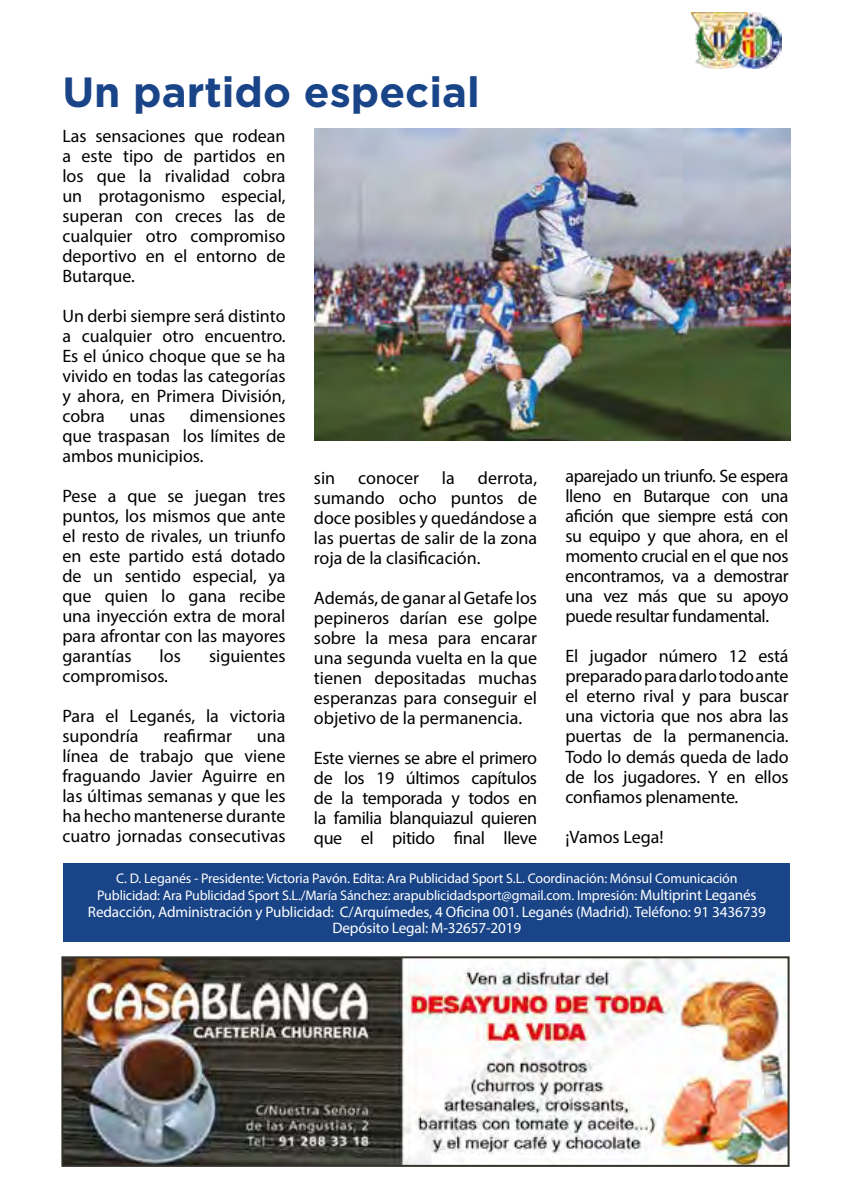
<style>
.page{position:relative;width:851px;height:1191px;background:#fff}
.page>*{position:absolute;margin:0;border:0;box-sizing:border-box;transform-origin:0 0}
.t1{font:700 42.2px "Gotham";color:#194488}
.t2{font:18px/20px "Myriad Pro";color:#000;text-align:justify}
.t3{font:15.2px/16.8px "Myriad Pro";letter-spacing:-.01em;color:#fff;text-align:center}
.t4{font:14px/16.8px "Myriad Pro";letter-spacing:-.01em;color:#fff;text-align:center}
.s1{font-size:15.2px}
</style>
<div class="page">
<img style="left:747px;top:12px;width:34px;height:56px">
<img style="left:691px;top:12px;width:56px;height:56px">
<img style="left:64px;top:959px;width:722px;height:204px">
<div style="left:61px;top:956px;width:728px;height:210px;border:2px solid #34322b"></div>
<img style="left:314px;top:129px;width:475px;height:312px">
<div style="left:64px;top:863px;width:725px;height:79px;background:#194488"></div>
<h1 class="t1" style="left:62px;top:65px;width:419px">Un partido especial</h1>
<p class="t2" style="left:62px;top:126px;width:225px">Las sensaciones que rodean a este tipo de partidos en los que la rivalidad cobra un protagonismo especial, superan con creces las de cualquier otro compromiso deportivo en el entorno de Butarque.</p>
<p class="t2" style="left:62px;top:306px;width:225px">Un derbi siempre será distinto a cualquier otro encuentro.<br>Es el único choque que se ha vivido en todas las categorías y ahora, en Primera División, cobra</p>
<p class="t2" style="left:62px;top:406px;width:225px;text-indent:127px">dimensiones que traspasan los límites de ambos municipios.</p>
<p class="t2" style="left:62px;top:486px;width:225px">Pese a que se juegan tres puntos, los mismos que ante el resto de rivales, un triunfo en este partido está dotado de un sentido especial, ya que quien lo gana recibe una inyección extra de moral para afrontar con las mayores garantías</p>
<p class="t2" style="left:129px;top:406px;width:37px">unas</p>
<p class="t2" style="left:565px;top:466px;width:225px">aparejado un triunfo. Se espera lleno en Butarque con una afición que siempre está con su equipo y que ahora, en el momento crucial en el que nos encontramos, va a demostrar una vez más que su apoyo puede resultar fundamental.</p>
<p class="t2" style="left:565px;top:646px;width:225px">El jugador número 12 está preparado para darlo todo ante el eterno rival y para buscar una victoria que nos abra las puertas de la permanencia.<br>Todo lo demás queda de lado de los jugadores. Y en ellos confiamos plenamente.</p>
<p class="t2" style="left:565px;top:826px;width:100px">¡Vamos Lega!</p>
<p class="t4" style="left:97px;top:869px;width:660px">C. D. Leganés - Presidente: Victoria Pavón. Edita: Ara Publicidad Sport S.L. Coordinación: Mónsul Comunicación<br>Publicidad: Ara Publicidad Sport S.L./María Sánchez: arapublicidadsport@gmail.com. Impresión: <span class="s1">Multiprint Leganés</span></p>
<p class="t3" style="left:88px;top:903px;width:679px">Redacción, Administración y Publicidad: C/Arquímedes, 4 Oficina 001. Leganés (Madrid). Teléfono: 91 3436739<br>Depósito Legal: M-32657-2019</p>
<p class="t2" style="left:314px;top:468px;width:225px;text-indent:164px">derrota, sumando ocho puntos de doce posibles y quedándose a las puertas de salir de la zona roja de la clasificación.</p>
<p class="t2" style="left:314px;top:588px;width:225px">Además, de ganar al Getafe los pepineros darían ese golpe sobre la mesa para encarar una segunda vuelta en la que tienen depositadas muchas esperanzas para conseguir el objetivo de la permanencia.</p>
<p class="t2" style="left:314px;top:748px;width:225px">Este viernes se abre el primero de los 19 últimos capítulos de la temporada y todos en la familia blanquiazul quieren que el pitido final lleve</p>
<p class="t2" style="left:314px;top:468px;width:23px">sin</p>
<p class="t2" style="left:358px;top:468px;width:62px">conocer</p>
<p class="t2" style="left:442px;top:468px;width:14px">la</p>
<p class="t2" style="left:160px;top:646px;width:23px">los</p>
<p class="t2" style="left:209px;top:646px;width:78px">siguientes</p>
<p class="t2" style="left:62px;top:666px;width:107px">compromisos.</p>
<p class="t2" style="left:62px;top:706px;width:224px">Para el Leganés, la victoria supondría</p>
<p class="t2" style="left:163px;top:726px;width:70px">reafirmar</p>
<p class="t2" style="left:62px;top:726px;width:225px;text-indent:194px">una línea de trabajo que viene fraguando Javier Aguirre en las últimas semanas y que les ha hecho mantenerse durante cuatro jornadas consecutivas</p>
</div>
